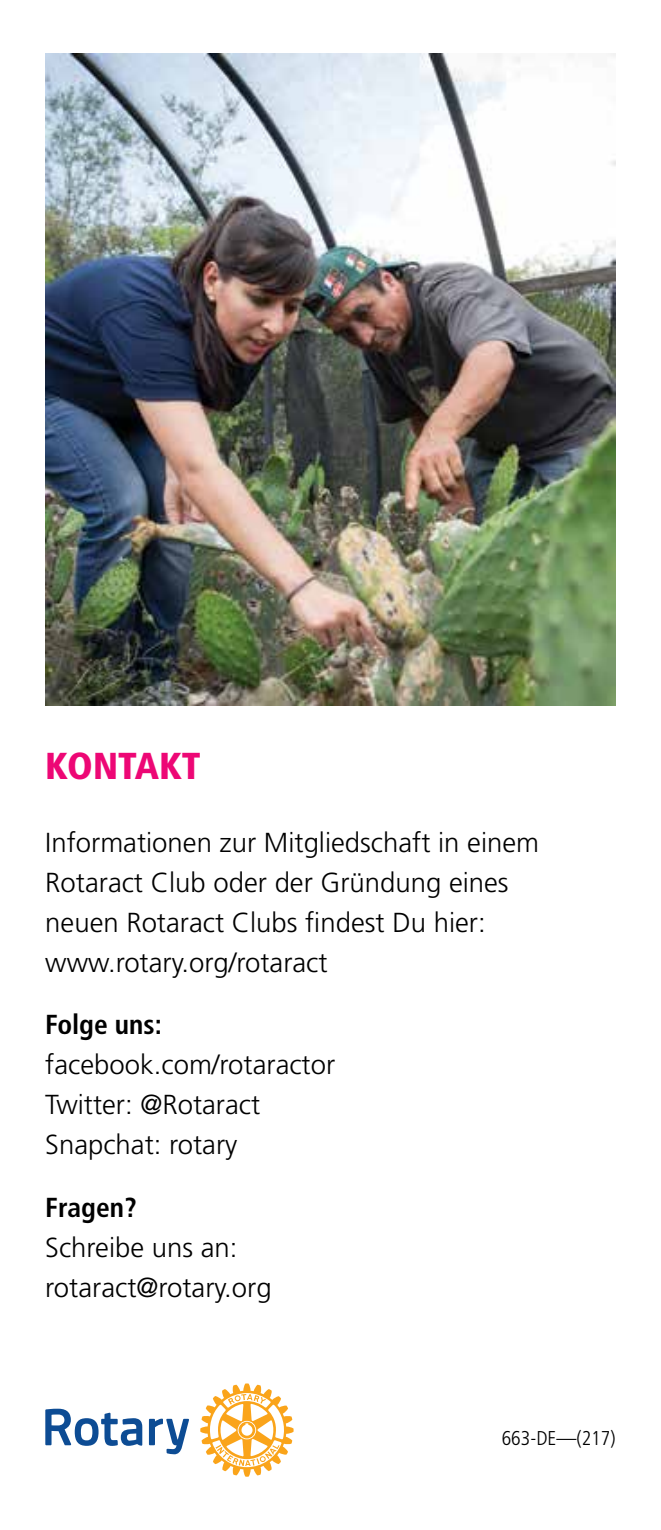
<style>
.page{position:relative;width:661px;height:1530px;background:#fff}
.page>*{position:absolute;margin:0;border:0;box-sizing:border-box;transform-origin:0 0}
.t1{font:900 condensed 37.5px "Frutiger LT Std";color:#ed0775}
.t2{font:300 27.5px/40px "Frutiger LT Std";color:#000}
.t3{font:700 condensed 27.5px "Frutiger LT Std";color:#000}
.t4{font:300 condensed 20px "Frutiger LT Std";color:#000}
</style>
<div class="page">
<img style="left:46px;top:53px;width:569px;height:653px">
<svg style="left:45px;top:1409px;width:144px;height:45px"></svg>
<svg style="left:200px;top:1383px;width:93px;height:94px"></svg>
<h1 class="t1" style="left:45px;top:743px;width:157px">KONTAKT</h1>
<p class="t2" style="left:45px;top:822px;width:495px">Informationen zur Mitgliedschaft in einem Rotaract Club oder der Gründung eines neuen Rotaract Clubs findest Du hier: www.rotary.org/rotaract</p>
<p class="t3" style="left:45px;top:1008px;width:118px">Folge uns:</p>
<p class="t2" style="left:45px;top:1045px;width:291px">facebook.com/rotaractor<br>Twitter: @Rotaract<br>Snapchat: rotary</p>
<p class="t3" style="left:45px;top:1191px;width:93px">Fragen?</p>
<p class="t2" style="left:45px;top:1228px;width:228px">Schreibe uns an: rotaract@rotary.org</p>
<p class="t4" style="left:501px;top:1427px;width:115px">663-DE—(217)</p>
</div>
